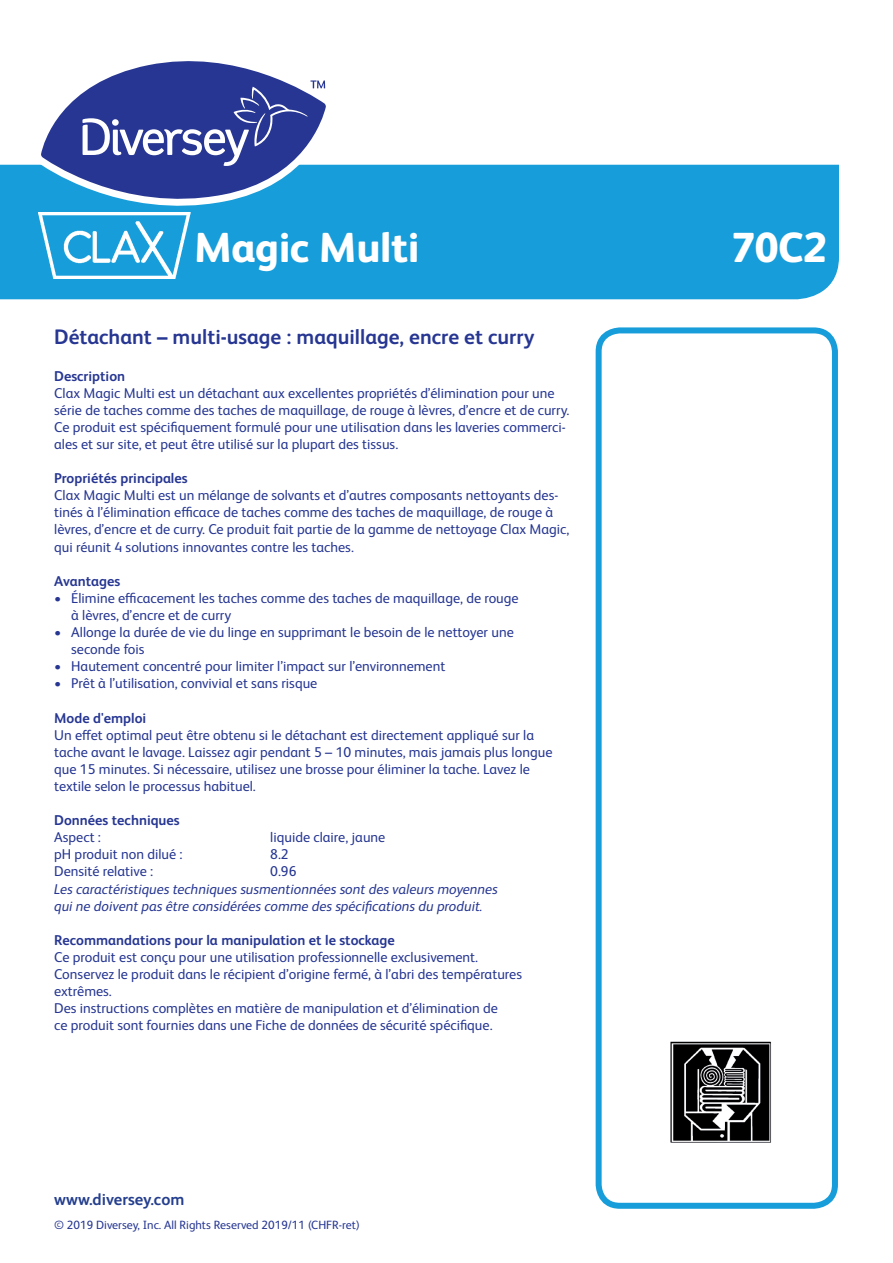
<style>
.page{position:relative;width:893px;height:1263px;background:#fff}
.page>*{position:absolute;margin:0;border:0;box-sizing:border-box;transform-origin:0 0}
.t1{font:800 42px "FS Albert Pro";letter-spacing:-.01em;color:#fff}
.t2{font:700 21px "FS Albert Pro";color:#263692}
.t3{font:700 16.5px "FS Albert Pro";color:#253f8e}
.t4{font:14.25px/17.1px "FS Albert Pro";color:#263692}
.t5{font:italic 14.25px/17.1px "FS Albert Pro";color:#263692}
.t6{font:700 14.25px "FS Albert Pro";color:#263692}
.t7{font:12px "FS Albert Pro";color:#263692}
</style>
<div class="page">
<div style="left:0;top:165px;width:839px;height:134px;background:#179dd9"></div>
<div style="left:596px;top:327px;width:242px;height:882px;border:6px solid #179dd9;border-radius:21px"></div>
<svg style="left:33px;top:61px;width:305px;height:165px"></svg>
<svg style="left:82px;top:80px;width:243px;height:86px"></svg>
<img style="left:671px;top:1042px;width:100px;height:100px">
<img style="left:38px;top:213px;width:153px;height:65px">
<h1 class="t1" style="left:194px;top:214px;width:227px">Magic Multi</h1>
<h1 class="t1" style="left:731px;top:214px;width:97px">70C2</h1>
<h2 class="t2" style="left:54px;top:322px;width:482px">Détachant – multi-usage : maquillage, encre et curry</h2>
<p class="t6" style="left:54px;top:366px;width:72px">Description</p>
<p class="t4" style="left:54px;top:383px;width:517px">Clax Magic Multi est un détachant aux excellentes propriétés d’élimination pour une série de taches comme des taches de maquillage, de rouge à lèvres, d’encre et de curry.<br>Ce produit est spécifiquement formulé pour une utilisation dans les laveries commerci&shy;ales et sur site, et peut être utilisé sur la plupart des tissus.</p>
<p class="t6" style="left:54px;top:468px;width:135px">Propriétés principales</p>
<p class="t4" style="left:54px;top:486px;width:517px">Clax Magic Multi est un mélange de solvants et d’autres composants nettoyants des&shy;tinés à l’élimination efficace de taches comme des taches de maquillage, de rouge à lèvres, d’encre et de curry. Ce produit fait partie de la gamme de nettoyage Clax Magic, qui réunit 4 solutions innovantes contre les taches.</p>
<p class="t6" style="left:54px;top:571px;width:67px">Avantages</p>
<p class="t4" style="left:71px;top:588px;width:449px;text-indent:-17px">• Élimine efficacement les taches comme des taches de maquillage, de rouge à lèvres, d’encre et de curry</p>
<p class="t4" style="left:71px;top:622px;width:444px;text-indent:-17px">• Allonge la durée de vie du linge en supprimant le besoin de le nettoyer une seconde fois</p>
<p class="t4" style="left:54px;top:657px;width:393px">• Hautement concentré pour limiter l’impact sur l’environnement</p>
<p class="t4" style="left:54px;top:674px;width:265px">• Prêt à l’utilisation, convivial et sans risque</p>
<p class="t6" style="left:54px;top:708px;width:94px">Mode d'emploi</p>
<p class="t4" style="left:54px;top:725px;width:500px">Un effet optimal peut être obtenu si le détachant est directement appliqué sur la tache avant le lavage. Laissez agir pendant 5 – 10 minutes, mais jamais plus longue que 15 minutes. Si nécessaire, utilisez une brosse pour éliminer la tache. Lavez le textile selon le processus habituel.</p>
<p class="t6" style="left:54px;top:810px;width:127px">Données techniques</p>
<p class="t4" style="left:54px;top:828px;width:48px">Aspect :</p>
<p class="t4" style="left:270px;top:828px;width:117px">liquide claire, jaune</p>
<p class="t4" style="left:54px;top:845px;width:130px">pH produit non dilué :</p>
<p class="t4" style="left:270px;top:845px;width:20px">8.2</p>
<p class="t4" style="left:54px;top:862px;width:100px">Densité relative :</p>
<p class="t4" style="left:270px;top:862px;width:28px">0.96</p>
<p class="t5" style="left:54px;top:879px;width:445px">Les caractéristiques techniques susmentionnées sont des valeurs moyennes qui ne doivent pas être considérées comme des spécifications du produit.</p>
<p class="t6" style="left:54px;top:930px;width:342px">Recommandations pour la manipulation et le stockage</p>
<p class="t4" style="left:54px;top:947px;width:469px">Ce produit est conçu pour une utilisation professionnelle exclusivement.<br>Conservez le produit dans le récipient d’origine fermé, à l’abri des températures extrêmes.<br>Des instructions complètes en matière de manipulation et d’élimination de<br>ce produit sont fournies dans une Fiche de données de sécurité spécifique.</p>
<p class="t3" style="left:54px;top:1188px;width:132px">www.diversey.com</p>
<p class="t7" style="left:54px;top:1216px;width:307px">© 2019 Diversey, Inc. All Rights Reserved 2019/11 (CHFR-ret)</p>
</div>
